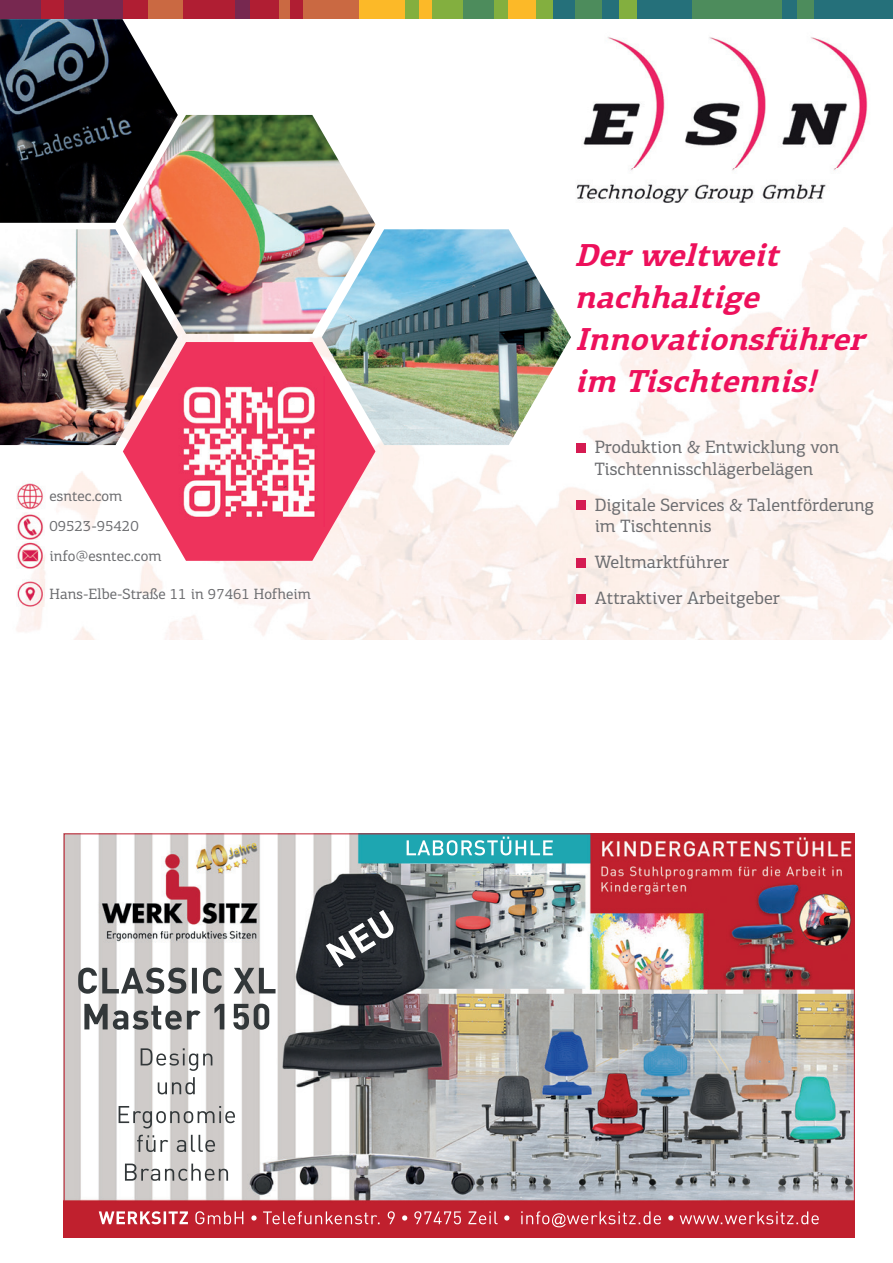
<style>
.page{position:relative;width:893px;height:1263px;background:#fff}
.page>*{position:absolute;margin:0;border:0;box-sizing:border-box;transform-origin:0 0}
.t1{font:italic 700 31.8px/42px "PF Centro Slab Pro";color:#ed105b}
.t2{font:18px/21.3px "PF Centro Slab Pro";color:#6c6d70}
.t3{font:15px/30px "PF Centro Slab Pro";color:#6c6d70}
</style>
<div class="page">
<div style="left:0;top:0;width:41px;height:18px;background:#772850"></div>
<div style="left:41px;top:0;width:23px;height:18px;background:#b01e33"></div>
<div style="left:64px;top:0;width:59px;height:18px;background:#772850"></div>
<div style="left:123px;top:0;width:25px;height:18px;background:#b01e33"></div>
<div style="left:148px;top:0;width:36px;height:18px;background:#ca6942"></div>
<div style="left:184px;top:0;width:51px;height:18px;background:#b01e33"></div>
<div style="left:235px;top:0;width:15px;height:18px;background:#772850"></div>
<div style="left:250px;top:0;width:30px;height:18px;background:#b01e33"></div>
<div style="left:280px;top:0;width:11px;height:18px;background:#ca6942"></div>
<div style="left:291px;top:0;width:12px;height:18px;background:#b01e33"></div>
<div style="left:303px;top:0;width:56px;height:18px;background:#ca6942"></div>
<div style="left:359px;top:0;width:47px;height:18px;background:#fcb928"></div>
<div style="left:406px;top:0;width:13px;height:18px;background:#83af3f"></div>
<div style="left:419px;top:0;width:13px;height:18px;background:#fcb928"></div>
<div style="left:432px;top:0;width:31px;height:18px;background:#83af3f"></div>
<div style="left:463px;top:0;width:31px;height:18px;background:#4d8c5c"></div>
<div style="left:494px;top:0;width:14px;height:18px;background:#83af3f"></div>
<div style="left:508px;top:0;width:29px;height:18px;background:#fcb928"></div>
<div style="left:537px;top:0;width:16px;height:18px;background:#83af3f"></div>
<div style="left:553px;top:0;width:22px;height:18px;background:#25707a"></div>
<div style="left:575px;top:0;width:28px;height:18px;background:#4d8c5c"></div>
<div style="left:603px;top:0;width:17px;height:18px;background:#25707a"></div>
<div style="left:620px;top:0;width:17px;height:18px;background:#83af3f"></div>
<div style="left:637px;top:0;width:55px;height:18px;background:#25707a"></div>
<div style="left:692px;top:0;width:90px;height:18px;background:#4d8c5c"></div>
<div style="left:782px;top:0;width:15px;height:18px;background:#25707a"></div>
<div style="left:797px;top:0;width:17px;height:18px;background:#4d8c5c"></div>
<div style="left:814px;top:0;width:79px;height:18px;background:#25707a"></div>
<img style="left:551px;top:227px;width:342px;height:413px">
<img style="left:0;top:445px;width:115px;height:86px">
<img style="left:123px;top:115px;width:252px;height:219px">
<img style="left:0;top:19px;width:178px;height:204px">
<img style="left:0;top:229px;width:178px;height:216px">
<svg style="left:123px;top:342px;width:252px;height:219px"></svg>
<img style="left:174px;top:376px;width:150px;height:150px">
<img style="left:322px;top:229px;width:249px;height:216px">
<img style="left:576px;top:37px;width:292px;height:166px">
<div style="left:577px;top:443px;width:9px;height:9px;background:#d51b52"></div>
<div style="left:577px;top:501px;width:9px;height:9px;background:#d51b52"></div>
<div style="left:577px;top:558px;width:9px;height:9px;background:#d51b52"></div>
<div style="left:577px;top:594px;width:9px;height:9px;background:#d51b52"></div>
<img style="left:17px;top:481px;width:29px;height:28px">
<img style="left:17px;top:512px;width:28px;height:57px">
<img style="left:17px;top:580px;width:28px;height:27px">
<img style="left:66px;top:835px;width:787px;height:400px">
<p class="t3" style="left:50px;top:480px;width:114px">esntec.com<br>09523-95420 info@esntec.com</p>
<p class="t3" style="left:50px;top:579px;width:263px">Hans-Elbe-Straße 11 in 97461 Hofheim</p>
<h1 class="t1" style="left:574px;top:233px;width:301px">Derweltweit nachhaltige<br>Innovationsführer im Tischtennis!</h1>
<p class="t2" style="left:595px;top:436px;width:246px">Produktion &amp; Entwicklung von<br>Tischtennisschlägerbelägen</p>
<p class="t2" style="left:595px;top:494px;width:281px">Digitale Services &amp; Talentförderung im Tischtennis</p>
<p class="t2" style="left:595px;top:544px;width:187px;line-height:36px">Weltmarktführer<br>Attraktiver Arbeitgeber</p>
</div>
